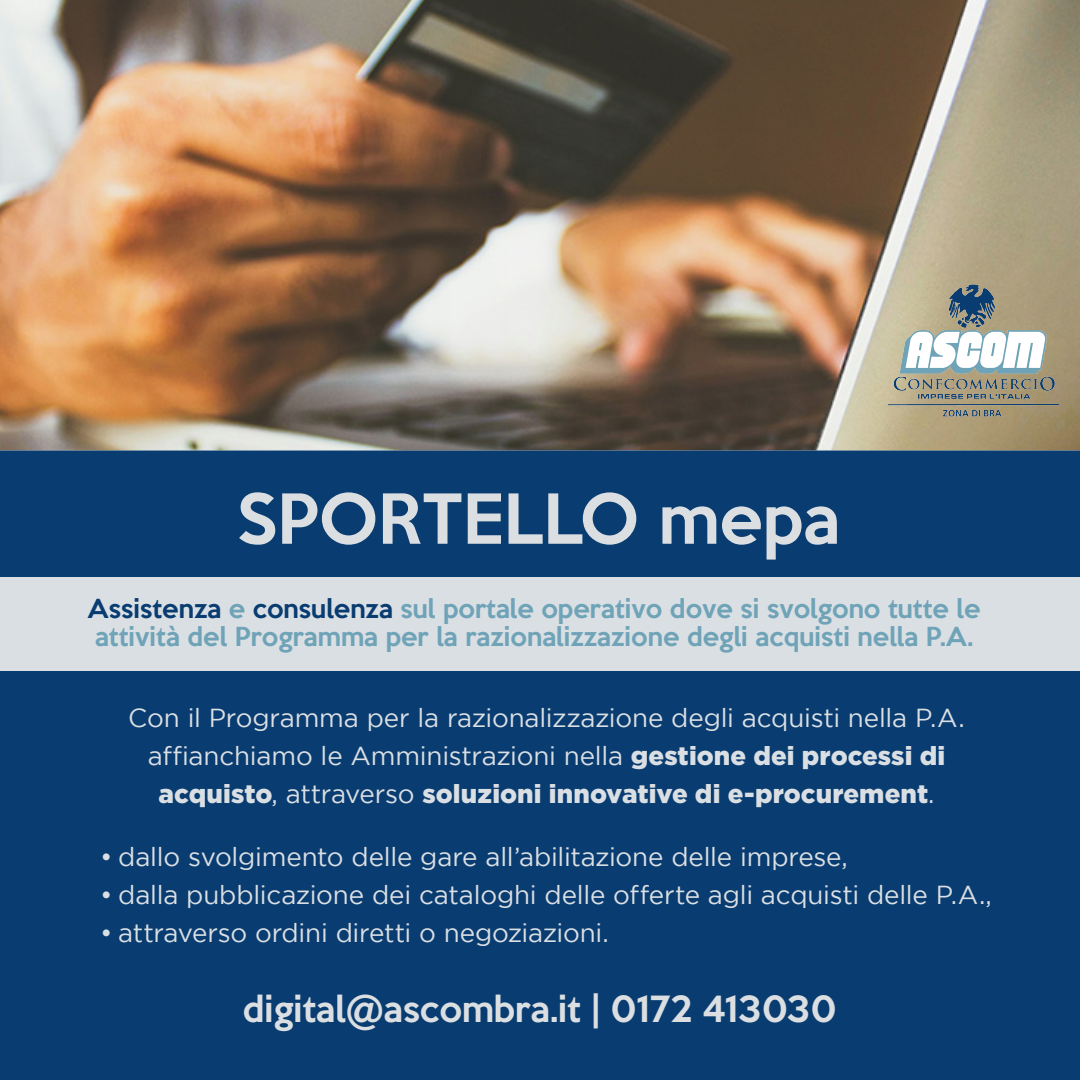
<style>
.page{position:relative;width:1080px;height:1080px;background:#fff}
.page>*{position:absolute;margin:0;border:0;box-sizing:border-box;transform-origin:0 0}
.t1{font:500 63px "Keep Calm";color:#dbdfe2}
.t2{font:500 33px "Keep Calm";color:#dbdfe2}
.t3{font:26px/38px "Gotham";letter-spacing:-.01em;color:#dadfe3;text-align:center}
.t4{font:500 24px/28px "Keep Calm";color:#6fa3b7;text-align:center}
.s1{color:#093c71}
.s2{font-weight:900}
</style>
<div class="page">
<div style="left:0;top:450px;width:1080px;height:630px;background:#093c71"></div>
<img style="left:0;top:0;width:1080px;height:451px">
<img style="left:872px;top:249px;width:202px;height:202px">
<div style="left:0;top:578px;width:1080px;height:93px;background:#dadfe3"></div>
<h1 class="t1" style="left:237px;top:464px;width:605px">SPORTELLO mepa</h1>
<p class="t4" style="left:88px;top:593px;width:895px"><span class="s1">Assistenza</span> e <span class="s1">consulenza</span> sul portale operativo dove si svolgono tutte le attività del Programma per la razionalizzazione degli acquisti nella P.A.</p>
<p class="t3" style="left:128px;top:698px;width:838px">Con il Programma per la razionalizzazione degli acquisti nella P.A. affianchiamo le Amministrazioni nella <span class="s2">gestione dei processi di acquisto</span>, attraverso <span class="s2">soluzioni innovative di e-procurement</span>.</p>
<p class="t3" style="left:100px;top:837px;width:749px">• dallo svolgimento delle gare all’abilitazione delle imprese,</p>
<p class="t3" style="left:100px;top:875px;width:893px">• dalla pubblicazione dei cataloghi delle offerte agli acquisti delle P.A.,</p>
<p class="t3" style="left:100px;top:913px;width:510px">• attraverso ordini diretti o negoziazioni.</p>
<p class="t2" style="left:243px;top:981px;width:595px">digital@ascombra.it | 0172 413030</p>
</div>
